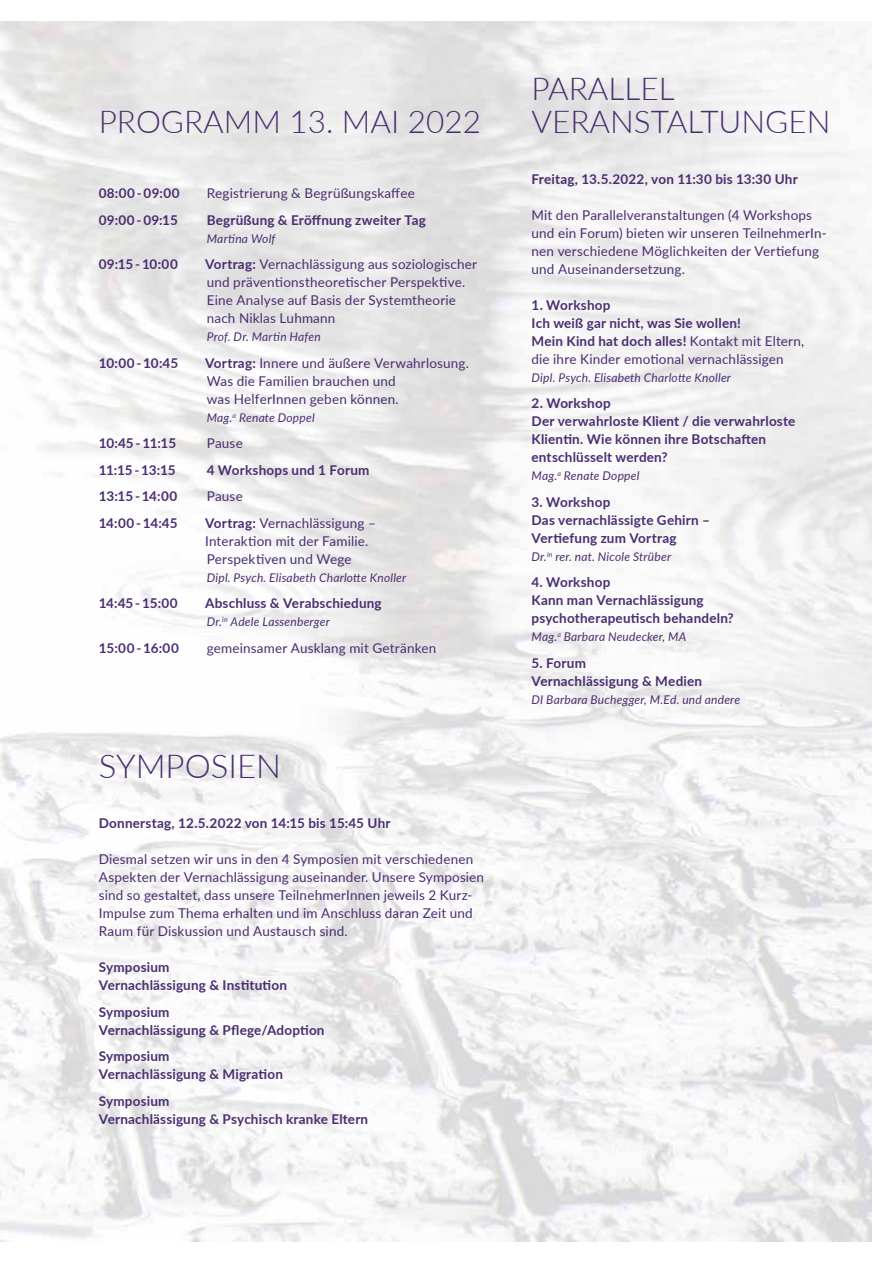
<style>
.page{position:relative;width:893px;height:1263px;background:#fff}
.page>*{position:absolute;margin:0;border:0;box-sizing:border-box;transform-origin:0 0}
.t1{font:300 33px "Lato";color:#4a2d71}
.t2{font:300 31.5px/33px "Lato";color:#4a2d71}
.t3{font:700 13.5px/18px "Lato";letter-spacing:.015em;color:#4a2d71}
.t4{font:13.5px/18px "Lato";letter-spacing:.015em;color:#4a2d71}
.t5{font:italic 12px "Lato";letter-spacing:.015em;color:#4a2d71}
.s1{font-weight:700}
.s2{font-weight:400}
</style>
<div class="page">
<img style="left:0;top:21px;width:872px;height:1221px">
<h2 class="t2" style="left:99px;top:104px;width:384px">PROGRAMM 13. MAI 2022</h2>
<p class="t3" style="left:99px;top:183px;width:82px">08:00 - 09:00</p>
<p class="t4" style="left:207px;top:184px;width:210px">Registrierung &amp; Begrüßungskaffee</p>
<p class="t3" style="left:99px;top:210px;width:81px">09:00 - 09:15</p>
<p class="t3" style="left:207px;top:210px;width:221px">Begrüßung &amp; Eröffnung zweiter Tag</p>
<p class="t5" style="left:207px;top:230px;width:70px">Martina Wolf</p>
<p class="t3" style="left:99px;top:255px;width:81px">09:15 - 10:00</p>
<p class="t4" style="left:205px;top:255px;width:274px"><span class="s1">Vortrag:</span> Vernachlässigung aus soziologischer und präventionstheoretischer Perspektive.<br>Eine Analyse auf Basis der Systemtheorie nach Niklas Luhmann</p>
<p class="t5" style="left:207px;top:328px;width:116px">Prof. Dr. Martin Hafen</p>
<p class="t3" style="left:99px;top:353px;width:81px">10:00 - 10:45</p>
<p class="t4" style="left:205px;top:353px;width:265px"><span class="s1">Vortrag:</span> Innere und äußere Verwahrlosung.<br>Was die Familien brauchen und<br>was HelferInnen geben können.</p>
<p class="t5" style="left:207px;top:409px;width:109px">Mag.<sup>a</sup> Renate Doppel</p>
<p class="t3" style="left:99px;top:434px;width:79px">10:45 - 11:15</p>
<p class="t4" style="left:207px;top:434px;width:38px">Pause</p>
<p class="t3" style="left:99px;top:460px;width:78px">11:15 - 13:15</p>
<p class="t3" style="left:207px;top:460px;width:164px">4 Workshops und 1 Forum</p>
<p class="t3" style="left:99px;top:487px;width:80px">13:15 - 14:00</p>
<p class="t4" style="left:207px;top:487px;width:38px">Pause</p>
<p class="t3" style="left:99px;top:513px;width:80px">14:00 - 14:45</p>
<p class="t4" style="left:205px;top:513px;width:172px"><span class="s1">Vortrag:</span> Vernachlässigung –<br>Interaktion mit der Familie.<br>Perspektiven und Wege</p>
<p class="t5" style="left:207px;top:569px;width:201px">Dipl. Psych. Elisabeth Charlotte Knoller</p>
<p class="t3" style="left:99px;top:594px;width:81px">14:45 - 15:00</p>
<p class="t3" style="left:205px;top:594px;width:178px">Abschluss &amp; Verabschiedung</p>
<p class="t5" style="left:207px;top:613px;width:125px">Dr.<sup>in</sup> Adele Lassenberger</p>
<p class="t3" style="left:99px;top:638px;width:82px">15:00 - 16:00</p>
<p class="t4" style="left:207px;top:638px;width:231px">gemeinsamer Ausklang mit Getränken</p>
<h1 class="t1" style="left:99px;top:743px;width:184px">SYMPOSIEN</h1>
<p class="t3" style="left:99px;top:813px;width:293px">Donnerstag, 12.5.2022 von 14:15 bis 15:45 Uhr</p>
<p class="t4" style="left:99px;top:850px;width:387px">Diesmal setzen wir uns in den 4 Symposien mit verschiedenen Aspekten der Vernachlässigung auseinander. Unsere Symposien sind so gestaltet, dass unsere TeilnehmerInnen jeweils 2 Kurz-Impulse zum Thema erhalten und im Anschluss daran Zeit und Raum für Diskussion und Austausch sind.</p>
<p class="t3" style="left:99px;top:957px;width:190px">Symposium<br>Vernachlässigung &amp; Institution</p>
<p class="t3" style="left:99px;top:1002px;width:227px">Symposium<br>Vernachlässigung &amp; Pflege/Adoption</p>
<p class="t3" style="left:99px;top:1046px;width:186px">Symposium<br>Vernachlässigung &amp; Migration</p>
<p class="t3" style="left:99px;top:1091px;width:271px">Symposium<br>Vernachlässigung &amp; Psychisch kranke Eltern</p>
<h2 class="t2" style="left:531px;top:71px;width:300px">PARALLEL<br>VERANSTALTUNGEN</h2>
<p class="t3" style="left:531px;top:169px;width:268px">Freitag, 13.5.2022, von 11:30 bis 13:30 Uhr</p>
<p class="t4" style="left:531px;top:205px;width:297px">Mit den Parallelveranstaltungen (4 Workshops und ein Forum) bieten wir unseren TeilnehmerIn&shy;nen verschiedene Möglichkeiten der Vertiefung und Auseinandersetzung.</p>
<p class="t3" style="left:531px;top:295px;width:274px">1. Workshop<br>Ich weiß gar nicht, was Sie wollen!<br>Mein Kind hat doch alles! <span class="s2">Kontakt mit Eltern, die ihre Kinder emotional vernachlässigen</span></p>
<p class="t5" style="left:531px;top:369px;width:201px">Dipl. Psych. Elisabeth Charlotte Knoller</p>
<p class="t3" style="left:531px;top:394px;width:265px">2. Workshop<br>Der verwahrloste Klient / die verwahrloste<br>Klientin. Wie können ihre Botschaften entschlüsselt werden?</p>
<p class="t5" style="left:531px;top:467px;width:109px">Mag.<sup>a</sup> Renate Doppel</p>
<p class="t3" style="left:531px;top:492px;width:180px">3. Workshop<br>Das vernachlässigte Gehirn –<br>Vertiefung zum Vortrag</p>
<p class="t5" style="left:531px;top:548px;width:141px">Dr.<sup>in</sup> rer. nat. Nicole Strüber</p>
<p class="t3" style="left:531px;top:573px;width:204px">4. Workshop<br>Kann man Vernachlässigung psychotherapeutisch behandeln?</p>
<p class="t5" style="left:531px;top:628px;width:156px">Mag.<sup>a</sup> Barbara Neudecker, MA</p>
<p class="t3" style="left:531px;top:653px;width:172px">5. Forum<br>Vernachlässigung &amp; Medien</p>
<p class="t5" style="left:531px;top:691px;width:210px">DI Barbara Buchegger, M.Ed. und andere</p>
</div>
